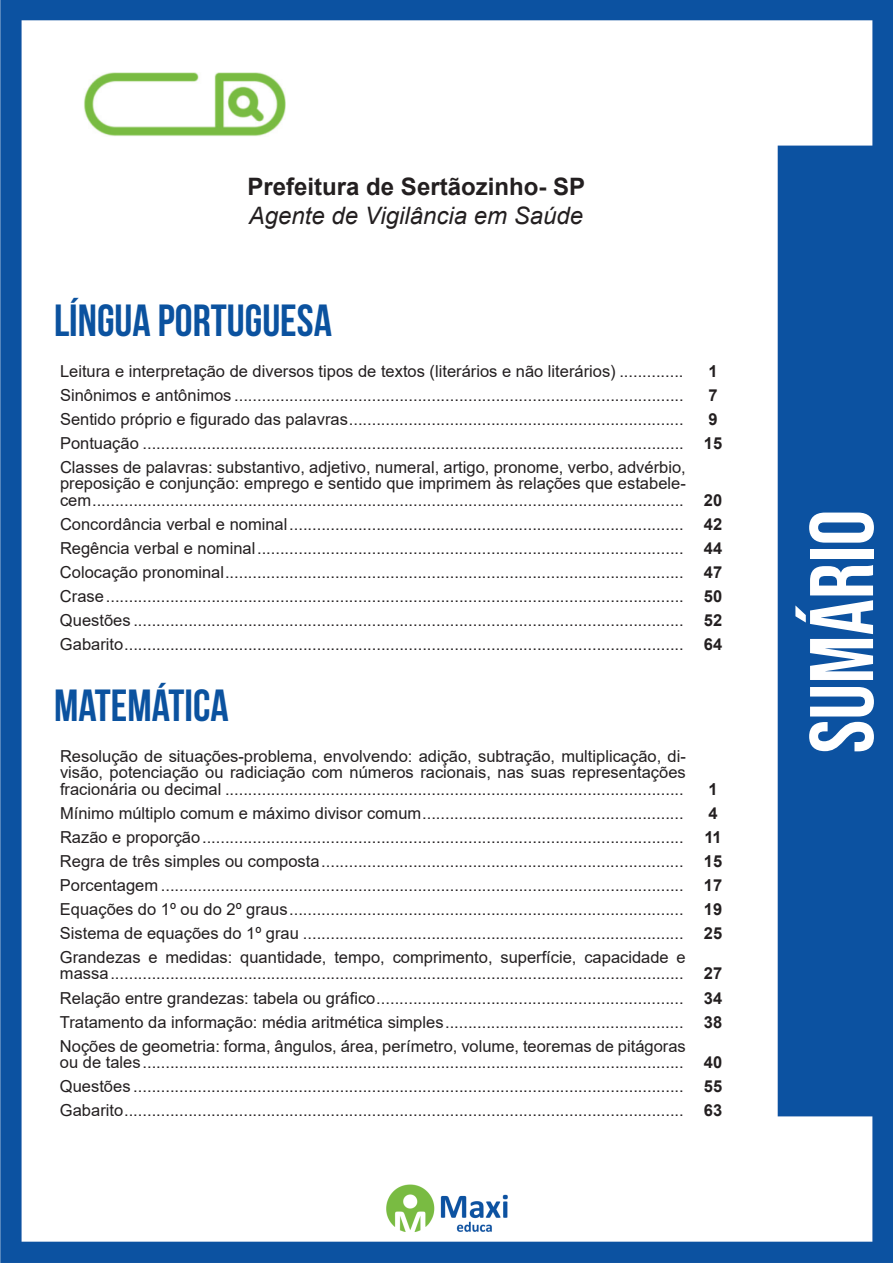
<style>
.page{position:relative;width:893px;height:1263px;background:#fff}
.page>*{position:absolute;margin:0;border:0;box-sizing:border-box;transform-origin:0 0}
.t1{font:90px "Bebas Neue";color:#fff}
.t2{font:700 45px "Bebas Neue";color:#0b529f}
.t3{font:700 24px "Arial";color:#231f20}
.t4{font:italic 24px "Arial";color:#231f20}
.t5{font:16.5px/24px "Arial";color:#231f20;text-align:justify}
.t6{font:700 16.5px "Arial";color:#231f20}
.s1{font-weight:700}
</style>
<div class="page">
<img style="left:0;top:0;width:893px;height:1263px">
<div style="left:55px;top:55px;width:317px;height:121px;background:#fff"></div>
<img style="left:84px;top:72px;width:201px;height:64px">
<h3 class="t3" style="left:248px;top:170px;width:339px">Prefeitura de Sertãozinho- SP</h3>
<h3 class="t4" style="left:249px;top:200px;width:336px">Agente de Vigilância em Saúde</h3>
<h2 class="t2" style="left:54px;top:295px;width:279px">LÍNGUA PORTUGUESA</h2>
<p class="t5" style="left:60px;top:359px;width:625px">Leitura e interpretação de diversos tipos de textos (literários e não literários) ..............</p>
<p class="t6" style="left:708px;top:359px;width:11px">1</p>
<p class="t5" style="left:60px;top:383px;width:625px">Sinônimos e antônimos ..................................................................................................</p>
<p class="t6" style="left:708px;top:383px;width:11px">7</p>
<p class="t5" style="left:60px;top:407px;width:625px">Sentido próprio e figurado das palavras.........................................................................</p>
<p class="t5" style="left:60px;top:407px;width:664px;text-align:left;text-indent:648px"><span class="s1">9<br></span>Pontuação ...................................................................................................................... <span class="s1">15<br></span>Classes de palavras: substantivo, adjetivo, numeral, artigo, pronome, verbo, advérbio,</p>
<p class="t5" style="left:60px;top:475px;width:664px;line-height:16.5px">preposição e conjunção: emprego e sentido que imprimem às relações que estabele&shy;cem................................................................................................................................. <span class="s1">20</span></p>
<p class="t5" style="left:60px;top:512px;width:664px">Concordância verbal e nominal...................................................................................... <span class="s1">42<br></span>Regência verbal e nominal............................................................................................. <span class="s1">44<br></span>Colocação pronominal.................................................................................................... <span class="s1">47<br></span>Crase.............................................................................................................................. <span class="s1">50<br></span>Questões ........................................................................................................................ <span class="s1">52<br></span>Gabarito.......................................................................................................................... <span class="s1">64</span></p>
<h2 class="t2" style="left:54px;top:681px;width:176px">MATEMÁTICA</h2>
<p class="t5" style="left:60px;top:748px;width:627px;line-height:16.5px">Resolução de situações-problema, envolvendo: adição, subtração, multiplicação, di&shy;visão, potenciação ou radiciação com números racionais, nas suas representações fracionária ou decimal ....................................................................................................</p>
<p class="t6" style="left:708px;top:777px;width:11px">1</p>
<p class="t5" style="left:60px;top:801px;width:625px">Mínimo múltiplo comum e máximo divisor comum.........................................................</p>
<p class="t5" style="left:60px;top:801px;width:664px;text-align:left;text-indent:648px"><span class="s1">4<br></span>Razão e proporção......................................................................................................... <span class="s1">11<br></span>Regra de três simples ou composta............................................................................... <span class="s1">15<br></span>Porcentagem .................................................................................................................. <span class="s1">17<br></span>Equações do 1º ou do 2º graus...................................................................................... <span class="s1">19<br></span>Sistema de equações do 1º grau ................................................................................... <span class="s1">25<br></span>Grandezas e medidas: quantidade, tempo, comprimento, superfície, capacidade e</p>
<p class="t5" style="left:60px;top:961px;width:664px">massa............................................................................................................................. <span class="s1">27<br></span>Relação entre grandezas: tabela ou gráfico................................................................... <span class="s1">34<br></span>Tratamento da informação: média aritmética simples.................................................... <span class="s1">38<br></span>Noções de geometria: forma, ângulos, área, perímetro, volume, teoremas de pitágoras</p>
<p class="t5" style="left:60px;top:1050px;width:664px">ou de tales...................................................................................................................... <span class="s1">40<br></span>Questões ........................................................................................................................ <span class="s1">55<br></span>Gabarito.......................................................................................................................... <span class="s1">63</span></p>
<h1 class="t1" style="left:791px;top:753px;width:245px;rotate:-90deg">sumário</h1>
</div>
